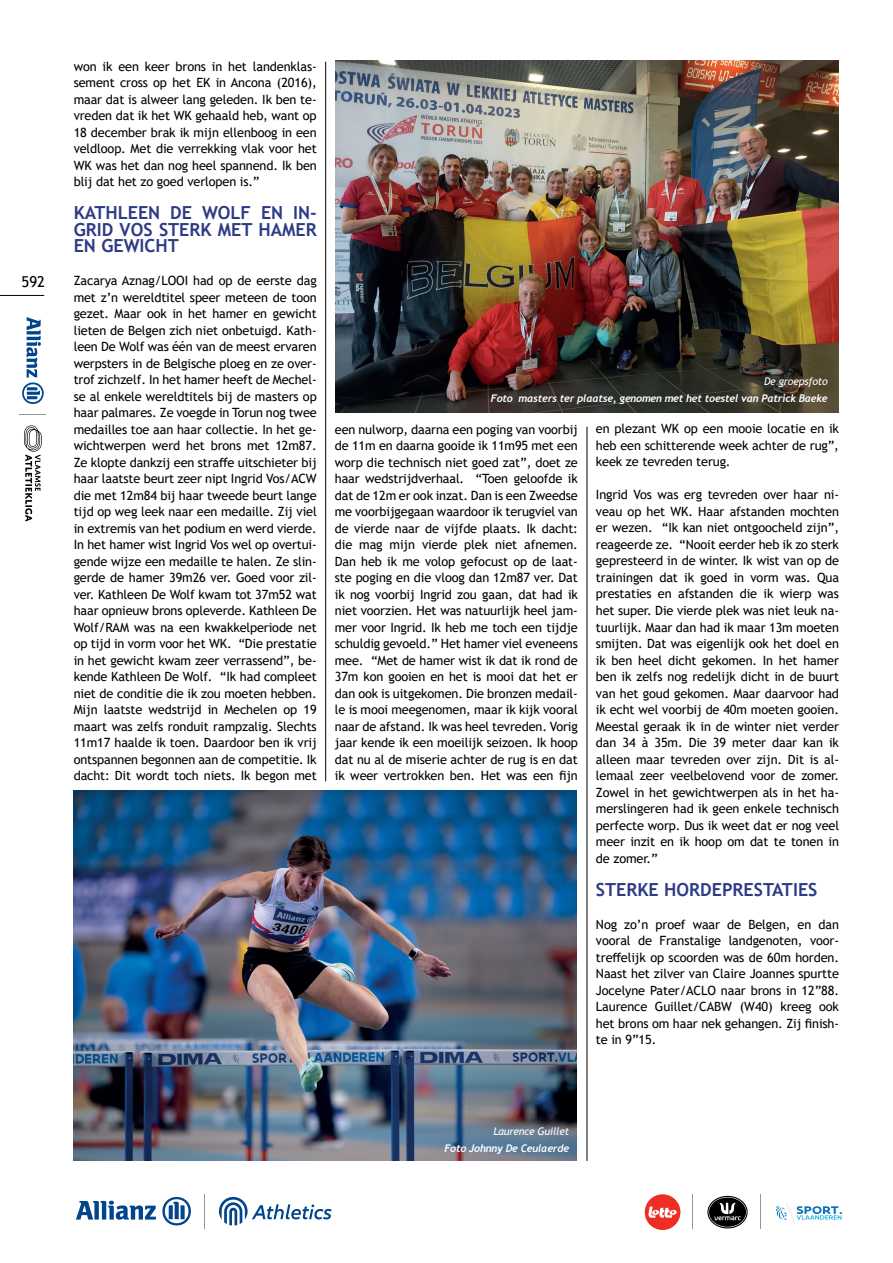
<style>
.page{position:relative;width:893px;height:1263px;background:#fff}
.page>*{position:absolute;margin:0;border:0;box-sizing:border-box;transform-origin:0 0}
.t1{font:700 18px/16.5px "Trebuchet MS";color:#2d3b86;text-align:justify}
.t2{font:15px "Trebuchet MS";color:#000001}
.t3{font:12.75px/16.5px "Trebuchet MS";letter-spacing:-.01em;color:#000001;text-align:justify}
.t4{font:italic 700 10.5px "Trebuchet";letter-spacing:-.02em;color:#fff}
.t5{font:italic 10.5px "Trebuchet MS";letter-spacing:-.02em;color:#fff}
</style>
<div class="page">
<hr style="left:325px;top:62px;width:1px;height:719px;background:#000001">
<hr style="left:587px;top:427px;width:1px;height:734px;background:#000001">
<img style="left:73px;top:791px;width:503px;height:369px">
<img style="left:336px;top:61px;width:502px;height:351px">
<hr style="left:0;top:295px;width:44px;height:1px;background:#000001">
<svg style="left:22px;top:317px;width:22px;height:87px"></svg>
<svg style="left:20px;top:414px;width:26px;height:1px"></svg>
<svg style="left:24px;top:425px;width:18px;height:96px"></svg>
<div style="left:645px;top:1194px;width:35px;height:36px;background:#ee2e22;border-radius:50%"></div>
<svg style="left:648px;top:1206px;width:29px;height:12px"></svg>
<svg style="left:707px;top:1196px;width:41px;height:32px"></svg>
<svg style="left:775px;top:1202px;width:67px;height:21px"></svg>
<hr style="left:692px;top:1194px;width:1px;height:35px;background:#939598">
<hr style="left:760px;top:1194px;width:1px;height:35px;background:#939598">
<svg style="left:76px;top:1201px;width:80px;height:19px"></svg>
<svg style="left:162px;top:1197px;width:29px;height:28px"></svg>
<hr style="left:204px;top:1194px;width:1px;height:34px;background:#939598">
<svg style="left:219px;top:1197px;width:113px;height:28px"></svg>
<p class="t2" style="left:22px;top:273px;width:25px">592</p>
<p class="t3" style="left:74px;top:58px;width:245px">won ik een keer brons in het landenklas&shy;sement cross op het EK in Ancona (2016), maar dat is alweer lang geleden. Ik ben te&shy;vreden dat ik het WK gehaald heb, want op 18 december brak ik mijn ellenboog in een veldloop. Met die verrekking vlak voor het WK was het dan nog heel spannend. Ik ben blij dat het zo goed verlopen is.”</p>
<h1 class="t1" style="left:74px;top:204px;width:245px">KATHLEEN DE WOLF EN IN-GRID VOS STERK MET HAMER EN GEWICHT</h1>
<p class="t3" style="left:74px;top:272px;width:245px">Zacarya Aznag/LOOI had op de eerste dag met z’n wereldtitel speer meteen de toon gezet. Maar ook in het hamer en gewicht lieten de Belgen zich niet onbetuigd. Kath&shy;leen De Wolf was één van de meest ervaren werpsters in de Belgische ploeg en ze over&shy;trof zichzelf. In het hamer heeft de Mechel&shy;se al enkele wereldtitels bij de masters op haar palmares. Ze voegde in Torun nog twee medailles toe aan haar collectie. In het ge&shy;wichtwerpen werd het brons met 12m87.<br>Ze klopte dankzij een straffe uitschieter bij haar laatste beurt zeer nipt Ingrid Vos/ACW die met 12m84 bij haar tweede beurt lange tijd op weg leek naar een medaille. Zij viel in extremis van het podium en werd vierde.<br>In het hamer wist Ingrid Vos wel op overtui&shy;gende wijze een medaille te halen. Ze slin&shy;gerde de hamer 39m26 ver. Goed voor zil&shy;ver. Kathleen De Wolf kwam tot 37m52 wat haar opnieuw brons opleverde. Kathleen De Wolf/RAM was na een kwakkelperiode net op tijd in vorm voor het WK. “Die prestatie in het gewicht kwam zeer verrassend”, be&shy;kende Kathleen De Wolf. “Ik had compleet niet de conditie die ik zou moeten hebben.<br>Mijn laatste wedstrijd in Mechelen op 19 maart was zelfs ronduit rampzalig. Slechts 11m17 haalde ik toen. Daardoor ben ik vrij ontspannen begonnen aan de competitie. Ik dacht: Dit wordt toch niets. Ik begon met</p>
<p class="t5" style="left:764px;top:375px;width:65px">De groepsfoto</p>
<p class="t4" style="left:491px;top:391px;width:338px">Foto masters ter plaatse, genomen met het toestel van Patrick Baeke</p>
<p class="t3" style="left:335px;top:421px;width:245px">een nulworp, daarna een poging van voorbij de 11m en daarna gooide ik 11m95 met een worp die technisch niet goed zat”, doet ze haar wedstrijdverhaal. “Toen geloofde ik dat de 12m er ook inzat. Dan is een Zweedse me voorbijgegaan waardoor ik terugviel van de vierde naar de vijfde plaats. Ik dacht: die mag mijn vierde plek niet afnemen.<br>Dan heb ik me volop gefocust op de laat&shy;ste poging en die vloog dan 12m87 ver. Dat ik nog voorbij Ingrid zou gaan, dat had ik niet voorzien. Het was natuurlijk heel jam&shy;mer voor Ingrid. Ik heb me toch een tijdje schuldig gevoeld.” Het hamer viel eveneens mee. “Met de hamer wist ik dat ik rond de 37m kon gooien en het is mooi dat het er dan ook is uitgekomen. Die bronzen medail&shy;le is mooi meegenomen, maar ik kijk vooral naar de afstand. Ik was heel tevreden. Vorig jaar kende ik een moeilijk seizoen. Ik hoop dat nu al de miserie achter de rug is en dat ik weer vertrokken ben. Het was een fijn</p>
<p class="t3" style="left:596px;top:421px;width:245px">en plezant WK op een mooie locatie en ik heb een schitterende week achter de rug”, keek ze tevreden terug.</p>
<p class="t3" style="left:596px;top:487px;width:245px">Ingrid Vos was erg tevreden over haar ni&shy;veau op het WK. Haar afstanden mochten er wezen. “Ik kan niet ontgoocheld zijn”, reageerde ze. “Nooit eerder heb ik zo sterk gepresteerd in de winter. Ik wist van op de trainingen dat ik goed in vorm was. Qua prestaties en afstanden die ik wierp was het super. Die vierde plek was niet leuk na&shy;tuurlijk. Maar dan had ik maar 13m moeten smijten. Dat was eigenlijk ook het doel en ik ben heel dicht gekomen. In het hamer ben ik zelfs nog redelijk dicht in de buurt van het goud gekomen. Maar daarvoor had ik echt wel voorbij de 40m moeten gooien.<br>Meestal geraak ik in de winter niet verder dan 34 à 35m. Die 39 meter daar kan ik alleen maar tevreden over zijn. Dit is al&shy;lemaal zeer veelbelovend voor de zomer.<br>Zowel in het gewichtwerpen als in het ha&shy;merslingeren had ik geen enkele technisch perfecte worp. Dus ik weet dat er nog veel meer inzit en ik hoop om dat te tonen in de zomer.”</p>
<h1 class="t1" style="left:596px;top:881px;width:223px">STERKE HORDEPRESTATIES</h1>
<p class="t3" style="left:596px;top:916px;width:245px">Nog zo’n proef waar de Belgen, en dan vooral de Franstalige landgenoten, voor&shy;treffelijk op scoorden was de 60m horden.<br>Naast het zilver van Claire Joannes spurtte Jocelyne Pater/ACLO naar brons in 12”88.<br>Laurence Guillet/CABW (W40) kreeg ook het brons om haar nek gehangen. Zij finish&shy;te in 9”15.</p>
<p class="t5" style="left:493px;top:1125px;width:77px">Laurence Guillet</p>
<p class="t4" style="left:444px;top:1141px;width:126px">Foto Johnny De Ceulaerde</p>
</div>
